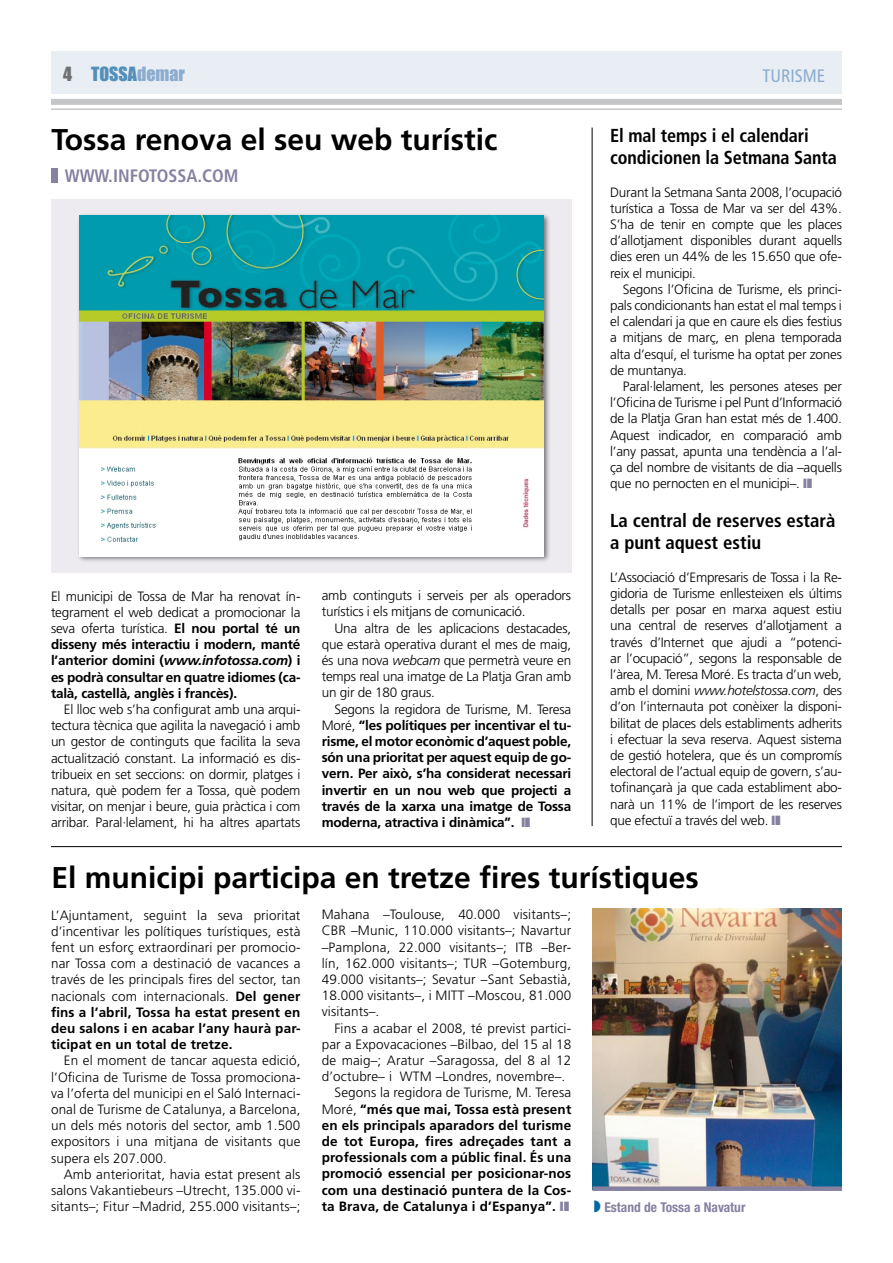
<style>
.page{position:relative;width:893px;height:1263px;background:#fff}
.page>*{position:absolute;margin:0;border:0;box-sizing:border-box;transform-origin:0 0}
.t1{font:700 30px "Frutiger";color:#000}
.t2{font:700 condensed 18.75px/22.5px "Frutiger";color:#000}
.t3{font:700 condensed 18px "Frutiger";color:#8681a0}
.t4{font:18px "Impact";color:#538fba}
.t5{font:condensed 18px "Frutiger";color:#8baccd}
.t6{font:300 13.5px/16.2px "Frutiger";letter-spacing:-.015em;color:#000;text-align:justify}
.t7{font:700 13.5px/16.2px "Frutiger";letter-spacing:.01em;color:#000;text-align:justify}
.t8{font:300 13.5px "Frutiger";letter-spacing:.01em;color:#000}
.t9{font:700 condensed 13.5px "Helvetica Neue";color:#8681a0}
.s1{color:#8baccd}
.s2{font-weight:300}
.s3{font-style:italic}
.s4{font-weight:700}
</style>
<div class="page">
<div style="left:51px;top:99px;width:791px;height:6px;background:#c5c6c8"></div>
<hr style="left:51px;top:108px;width:791px;height:2px;background:#c5c6c8">
<div style="left:52px;top:51px;width:790px;height:43px;background:#e9eef4"></div>
<div style="left:51px;top:200px;width:520px;height:373px;background:#edebf0"></div>
<div style="left:76px;top:212px;width:475px;height:352px;background:#000;opacity:.5"></div>
<img style="left:79px;top:215px;width:465px;height:341px">
<div style="left:51px;top:168px;width:7px;height:14px;background:#8681a0"></div>
<img style="left:592px;top:909px;width:249px;height:277px">
<hr style="left:51px;top:846px;width:791px;height:1px;background:#000">
<hr style="left:592px;top:128px;width:1px;height:698px;background:#000">
<div style="left:592px;top:1186px;width:250px;height:5px;background:#8681a0"></div>
<h3 class="t4" style="left:91px;top:63px;width:95px">TOSSA<span class="s1">demar</span></h3>
<h1 class="t1" style="left:51px;top:122px;width:448px">Tossa renova el seu web turístic</h1>
<h3 class="t3" style="left:65px;top:165px;width:175px">www.infotossa.com</h3>
<p class="t7" style="left:51px;top:588px;width:251px"><span class="s2">El municipi de Tossa de Mar ha renovat ín&shy;tegrament el web dedicat a promocionar la seva oferta turística.</span> El nou portal té un disseny més interactiu i modern, manté l’anterior domini (<span class="s3">www.infotossa.com</span>) i es podrà consultar en quatre idiomes (ca&shy;talà, castellà, anglès i francès).</p>
<p class="t6" style="left:51px;top:701px;width:251px;text-indent:13px">El lloc web s’ha configurat amb una arqui&shy;tectura tècnica que agilita la navegació i amb un gestor de continguts que facilita la seva actualització constant. La informació es dis&shy;tribueix en set seccions: on dormir, platges i natura, què podem fer a Tossa, què podem visitar, on menjar i beure, guia pràctica i com arribar. Paral·lelament, hi ha altres apartats</p>
<p class="t6" style="left:322px;top:587px;width:251px">amb continguts i serveis per als operadors turístics i els mitjans de comunicació.</p>
<p class="t6" style="left:322px;top:620px;width:251px;text-indent:13px">Una altra de les aplicacions destacades, que estarà operativa durant el mes de maig, és una nova <span class="s3">webcam</span> que permetrà veure en temps real una imatge de La Platja Gran amb un gir de 180 graus.</p>
<p class="t7" style="left:322px;top:701px;width:251px;text-indent:13px"><span class="s2">Segons la regidora de Turisme, M. Teresa Moré,</span> “les polítiques per incentivar el tu&shy;risme, el motor econòmic d’aquest poble, són una prioritat per aquest equip de go&shy;vern. Per això, s’ha considerat necessari invertir en un nou web que projecti a través de la xarxa una imatge de Tossa moderna, atractiva i dinàmica”.</p>
<h3 class="t5" style="left:762px;top:65px;width:64px">TURISME</h3>
<h2 class="t2" style="left:610px;top:124px;width:228px">El mal temps i el calendari condicionen la Setmana Santa</h2>
<p class="t6" style="left:610px;top:184px;width:233px">Durant la Setmana Santa 2008, l’ocupació turística a Tossa de Mar va ser del 43%.<br>S’ha de tenir en compte que les places d’allotjament disponibles durant aquells dies eren un 44% de les 15.650 que ofe&shy;reix el municipi.</p>
<p class="t6" style="left:610px;top:281px;width:233px;text-indent:13px">Segons l’Oficina de Turisme, els princi&shy;pals condicionants han estat el mal temps i el calendari ja que en caure els dies festius a mitjans de març, en plena temporada alta d’esquí, el turisme ha optat per zones de muntanya.</p>
<p class="t6" style="left:610px;top:378px;width:233px;text-indent:13px">Paral·lelament, les persones ateses per l’Oficina de Turisme i pel Punt d’Informació de la Platja Gran han estat més de 1.400.<br>Aquest indicador, en comparació amb l’any passat, apunta una tendència a l’al&shy;ça del nombre de visitants de dia –aquells que no pernocten en el municipi–.</p>
<h2 class="t2" style="left:610px;top:509px;width:227px">La central de reserves estarà a punt aquest estiu</h2>
<p class="t6" style="left:610px;top:569px;width:233px">L’Associació d’Empresaris de Tossa i la Re&shy;gidoria de Turisme enllesteixen els últims detalls per posar en marxa aquest estiu una central de reserves d’allotjament a través d’Internet que ajudi a “potenci&shy;ar l’ocupació”, segons la responsable de l’àrea, M. Teresa Moré. Es tracta d’un web, amb el domini <span class="s3">www.hotelstossa.com</span>, des d’on l’internauta pot conèixer la disponi&shy;bilitat de places dels establiments adherits i efectuar la seva reserva. Aquest sistema de gestió hotelera, que és un compromís electoral de l’actual equip de govern, s’au&shy;tofinançarà ja que cada establiment abo&shy;narà un 11% de l’import de les reserves que efectuï a través del web.</p>
<h1 class="t1" style="left:51px;top:860px;width:649px">El municipi participa en tretze fires turístiques</h1>
<p class="t6" style="left:51px;top:907px;width:251px">L’Ajuntament, seguint la seva prioritat d’incentivar les polítiques turístiques, està fent un esforç extraordinari per promocio&shy;nar Tossa com a destinació de vacances a través de les principals fires del sector, tan nacionals com internacionals. <span class="s4">Del gener fins a l’abril, Tossa ha estat present en deu salons i en acabar l’any haurà par&shy;ticipat en un total de tretze.</span></p>
<p class="t6" style="left:51px;top:1052px;width:251px;text-indent:13px">En el moment de tancar aquesta edició, l’Oficina de Turisme de Tossa promociona&shy;va l’oferta del municipi en el Saló Internaci&shy;onal de Turisme de Catalunya, a Barcelona, un dels més notoris del sector, amb 1.500 expositors i una mitjana de visitants que supera els 207.000.</p>
<p class="t6" style="left:51px;top:1166px;width:251px;text-indent:13px">Amb anterioritat, havia estat present als salons Vakantiebeurs –Utrecht, 135.000 vi&shy;sitants–; Fitur –Madrid, 255.000 visitants–;</p>
<p class="t6" style="left:322px;top:906px;width:251px">Mahana –Toulouse, 40.000 visitants–; CBR –Munic, 110.000 visitants–; Navartur –Pamplona, 22.000 visitants–; ITB –Ber&shy;lín, 162.000 visitants–; TUR –Gotemburg, 49.000 visitants–; Sevatur –Sant Sebastià, 18.000 visitants–, i MITT –Moscou, 81.000 visitants–.</p>
<p class="t8" style="left:334px;top:1020px;width:238px">Fins a acabar el 2008, té previst partici-</p>
<p class="t8" style="left:322px;top:1036px;width:251px">par a Expovacaciones –Bilbao, del 15 al 18</p>
<p class="t8" style="left:322px;top:1053px;width:251px">de maig–; Aratur –Saragossa, del 8 al 12</p>
<p class="t8" style="left:322px;top:1069px;width:245px">d’octubre– i WTM –Londres, novembre–.</p>
<p class="t8" style="left:334px;top:1085px;width:238px">Segons la regidora de Turisme, M. Teresa</p>
<p class="t7" style="left:322px;top:1101px;width:251px"><span class="s2">Moré,</span> “més que mai, Tossa està present</p>
<p class="t7" style="left:322px;top:1117px;width:251px">en els principals aparadors del turisme</p>
<p class="t7" style="left:322px;top:1133px;width:251px">de tot Europa, fires adreçades tant a</p>
<p class="t7" style="left:322px;top:1149px;width:251px">professionals com a públic final. És una</p>
<p class="t7" style="left:322px;top:1165px;width:251px">promoció essencial per posicionar-nos</p>
<p class="t7" style="left:322px;top:1182px;width:251px">com una destinació puntera de la Cos-</p>
<p class="t7" style="left:322px;top:1198px;width:236px">ta Brava, de Catalunya i d’Espanya”.</p>
<p class="t9" style="left:604px;top:1198px;width:143px">Estand de Tossa a Navatur</p>
</div>
